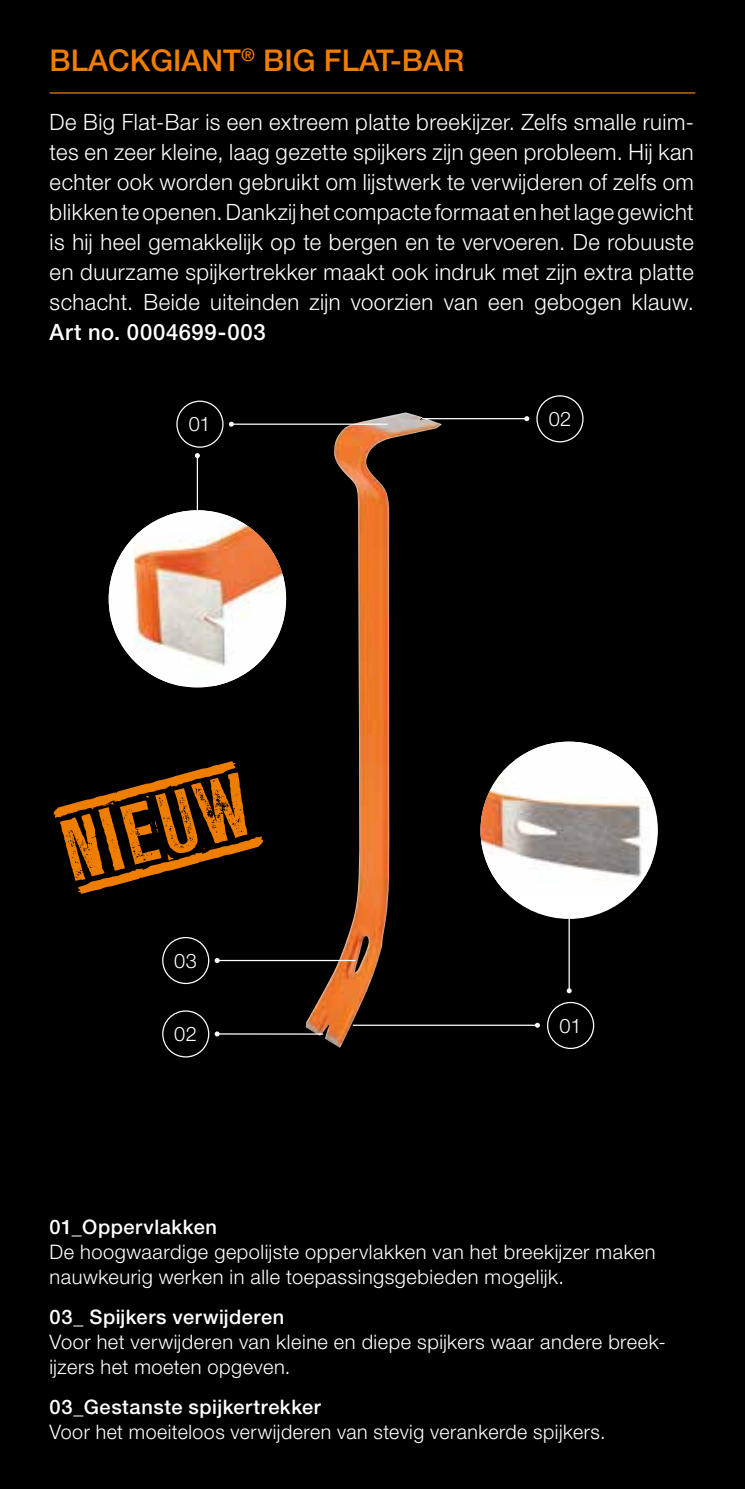
<style>
.page{position:relative;width:745px;height:1489px;background:#fff}
.page>*{position:absolute;margin:0;border:0;box-sizing:border-box;transform-origin:0 0}
.t1{font:78.5px "LL Rubber Grotesque OTF";color:#ef7d00}
.t2{font:500 30px "Helvetica Neue LT Pro";color:#ef7d00}
.t3{font:300 22.5px/30px "Helvetica Neue LT Pro";letter-spacing:.02em;color:#fff;text-align:justify}
.t4{font:500 22.5px "Helvetica Neue LT Pro";letter-spacing:.03em;color:#fff}
.t5{font:300 20px/25px "Helvetica Neue LT Pro";letter-spacing:.025em;color:#fff}
.t6{font:500 20px "Helvetica Neue LT Pro";letter-spacing:.03em;color:#fff}
</style>
<div class="page">
<div style="left:0;top:0;width:744px;height:1488px;background:#000"></div>
<img style="left:306px;top:412px;width:135px;height:635px">
<hr style="left:50px;top:92px;width:644px;height:2px;background:#ef7d00">
<div style="left:176px;top:400px;width:47px;height:48px;border:1px solid #fff;border-radius:50%"></div>
<hr style="left:231px;top:423px;width:156px;height:2px;background:#fff">
<svg style="left:229px;top:421px;width:5px;height:5px"></svg>
<div style="left:162px;top:1010px;width:47px;height:47px;border:1px solid #fff;border-radius:50%"></div>
<hr style="left:217px;top:1033px;width:106px;height:1px;background:#fff">
<svg style="left:214px;top:1031px;width:5px;height:5px"></svg>
<div style="left:162px;top:936px;width:47px;height:48px;border:1px solid #fff;border-radius:50%"></div>
<hr style="left:217px;top:959px;width:138px;height:2px;background:#fff">
<svg style="left:214px;top:958px;width:5px;height:5px"></svg>
<hr style="left:422px;top:418px;width:104px;height:1px;background:#fff">
<svg style="left:524px;top:416px;width:5px;height:5px"></svg>
<div style="left:536px;top:395px;width:47px;height:47px;border:1px solid #fff;border-radius:50%"></div>
<hr style="left:352px;top:1024px;width:185px;height:1px;background:#fff">
<svg style="left:534px;top:1022px;width:5px;height:5px"></svg>
<hr style="left:568px;top:899px;width:1px;height:91px;background:#fff">
<svg style="left:566px;top:988px;width:5px;height:5px"></svg>
<hr style="left:197px;top:455px;width:1px;height:91px;background:#fff">
<svg style="left:195px;top:453px;width:5px;height:5px"></svg>
<div style="left:546px;top:1001px;width:48px;height:47px;border:1px solid #fff;border-radius:50%"></div>
<img style="left:109px;top:510px;width:177px;height:176px">
<div style="left:480px;top:741px;width:177px;height:177px;background:#fff;border-radius:50%"></div>
<img style="left:480px;top:741px;width:171px;height:149px">
<h2 class="t2" style="left:50px;top:42px;width:416px">BLACKGIANT<sup>®</sup> BIG FLAT-BAR</h2>
<p class="t3" style="left:50px;top:106px;width:645px">De Big Flat-Bar is een extreem platte breekijzer. Zelfs smalle ruim&shy;tes en zeer kleine, laag gezette spijkers zijn geen probleem. Hij kan echter ook worden gebruikt om lijstwerk te verwijderen of zelfs om blikken te openen. Dankzij het compacte formaat en het lage gewicht is hij heel gemakkelijk op te bergen en te vervoeren. De robuuste en duurzame spijkertrekker maakt ook indruk met zijn extra platte schacht. Beide uiteinden zijn voorzien van een gebogen klauw.</p>
<p class="t4" style="left:50px;top:318px;width:217px">Art no. 0004699-003</p>
<p class="t5" style="left:189px;top:411px;width:23px">01</p>
<h1 class="t1" style="left:51px;top:806px;width:193px;rotate:-15deg">NIEUW</h1>
<p class="t5" style="left:174px;top:947px;width:24px">03</p>
<p class="t5" style="left:174px;top:1021px;width:24px">02</p>
<p class="t5" style="left:548px;top:406px;width:24px">02</p>
<p class="t5" style="left:559px;top:1012px;width:24px">01</p>
<p class="t6" style="left:50px;top:1215px;width:169px">01_Oppervlakken</p>
<p class="t5" style="left:50px;top:1239px;width:607px">De hoogwaardige gepolijste oppervlakken van het breekijzer maken nauwkeurig werken in alle toepassingsgebieden mogelijk.</p>
<p class="t6" style="left:50px;top:1305px;width:236px">03_ Spijkers verwijderen</p>
<p class="t5" style="left:50px;top:1329px;width:615px">Voor het verwijderen van kleine en diepe spijkers waar andere breek&shy;ijzers het moeten opgeven.</p>
<p class="t6" style="left:50px;top:1395px;width:272px">03_Gestanste spijkertrekker</p>
<p class="t5" style="left:50px;top:1419px;width:557px">Voor het moeiteloos verwijderen van stevig verankerde spijkers.</p>
</div>
